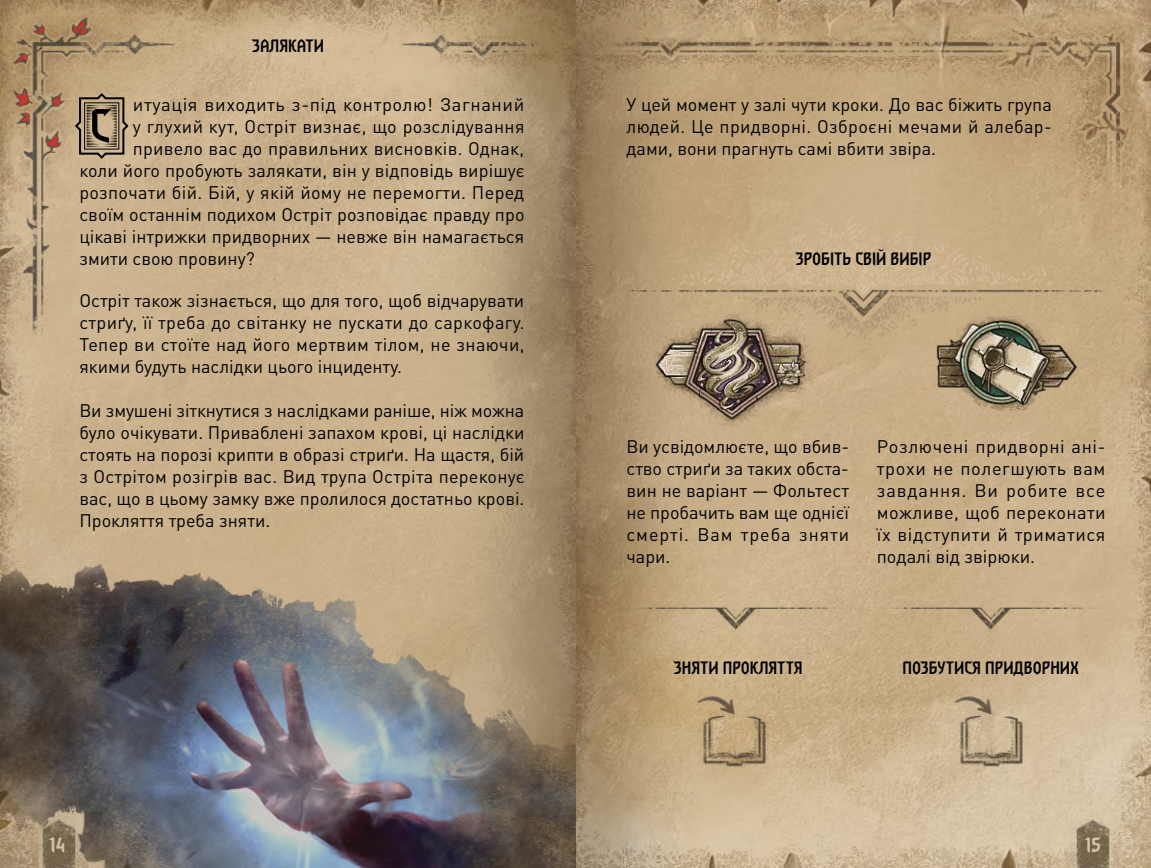
<style>
.page{position:relative;width:1151px;height:868px;background:#fff}
.page>*{position:absolute;margin:0;border:0;box-sizing:border-box;transform-origin:0 0}
.t1{font:800 22px "GWENT";color:#d1c3a8}
.t2{font:18px/22px "DIN Pro";letter-spacing:.005em;color:#000;text-align:justify}
.t3{font:18px "DIN Pro";letter-spacing:.035em;color:#000}
.t4{font:800 16px "GWENT";color:#000}
</style>
<div class="page">
<img style="left:0;top:0;width:1151px;height:867px">
<img style="left:1070px;top:813px;width:45px;height:54px">
<img style="left:0;top:563px;width:575px;height:304px">
<img style="left:692px;top:687px;width:85px;height:84px">
<img style="left:949px;top:687px;width:84px;height:84px">
<img style="left:1020px;top:340px;width:60px;height:87px">
<img style="left:929px;top:340px;width:91px;height:87px">
<img style="left:950px;top:340px;width:104px;height:70px">
<img style="left:622px;top:215px;width:482px;height:125px">
<img style="left:621px;top:595px;width:228px;height:48px">
<img style="left:877px;top:595px;width:227px;height:48px">
<img style="left:654px;top:326px;width:23px;height:76px">
<img style="left:784px;top:326px;width:31px;height:76px">
<img style="left:677px;top:312px;width:107px;height:119px">
<svg style="left:73px;top:92px;width:57px;height:68px;background:#968368"></svg>
<p class="t4" style="left:251px;top:35px;width:74px">ЗАЛЯКАТИ</p>
<p class="t3" style="left:133px;top:90px;width:393px">итуація виходить з-під контролю! Загнаний</p>
<p class="t2" style="left:133px;top:113px;width:393px">у глухий кут, Остріт визнає, що розслідування</p>
<p class="t2" style="left:133px;top:135px;width:393px">привело вас до правильних висновків. Однак,</p>
<p class="t2" style="left:79px;top:157px;width:447px">коли його пробують залякати, він у відповідь вирішує</p>
<p class="t2" style="left:79px;top:179px;width:446px">розпочати бій. Бій, у якій йому не перемогти. Перед</p>
<p class="t2" style="left:79px;top:201px;width:447px">своїм останнім подихом Остріт розповідає правду про</p>
<p class="t2" style="left:79px;top:223px;width:446px">цікаві інтрижки придворних — невже він намагається</p>
<p class="t2" style="left:79px;top:245px;width:177px">змити свою провину?</p>
<p class="t2" style="left:79px;top:287px;width:447px">Остріт також зізнається, що для того, щоб відчарувати стриґу, її треба до світанку не пускати до саркофагу.<br>Тепер ви стоїте над його мертвим тілом, не знаючи, якими будуть наслідки цього інциденту.</p>
<p class="t2" style="left:79px;top:397px;width:447px">Ви змушені зіткнутися з наслідками раніше, ніж можна було очікувати. Приваблені запахом крові, ці наслідки стоять на порозі крипти в образі стриґи. На щастя, бій з Острітом розігрів вас. Вид трупа Остріта переконує вас, що в цьому замку вже пролилося достатньо крові.<br>Прокляття треба зняти.</p>
<p class="t2" style="left:626px;top:91px;width:427px">У цей момент у залі чути кроки. До вас біжить група людей. Це придворні. Озброєні мечами й алебар&shy;дами, вони прагнуть самі вбити звіра.</p>
<p class="t4" style="left:795px;top:249px;width:138px">ЗРОБІТЬ СВІЙ ВИБІР</p>
<p class="t2" style="left:626px;top:433px;width:224px">Ви усвідомлюєте, що вбив&shy;ство стриґи за таких обста&shy;вин не варіант — Фольтест не пробачить вам ще однієї смерті. Вам треба зняти чари.</p>
<p class="t2" style="left:877px;top:433px;width:230px">Розлючені придворні ані&shy;трохи не полегшують вам завдання. Ви робите все можливе, щоб переконати їх відступити й триматися подалі від звірюки.</p>
<p class="t4" style="left:673px;top:657px;width:131px">ЗНЯТИ ПРОКЛЯТТЯ</p>
<p class="t4" style="left:902px;top:657px;width:178px">ПОЗБУТИСЯ ПРИДВОРНИХ</p>
<p class="t1" style="left:49px;top:829px;width:18px">14</p>
<p class="t1" style="left:1085px;top:829px;width:18px">15</p>
</div>
